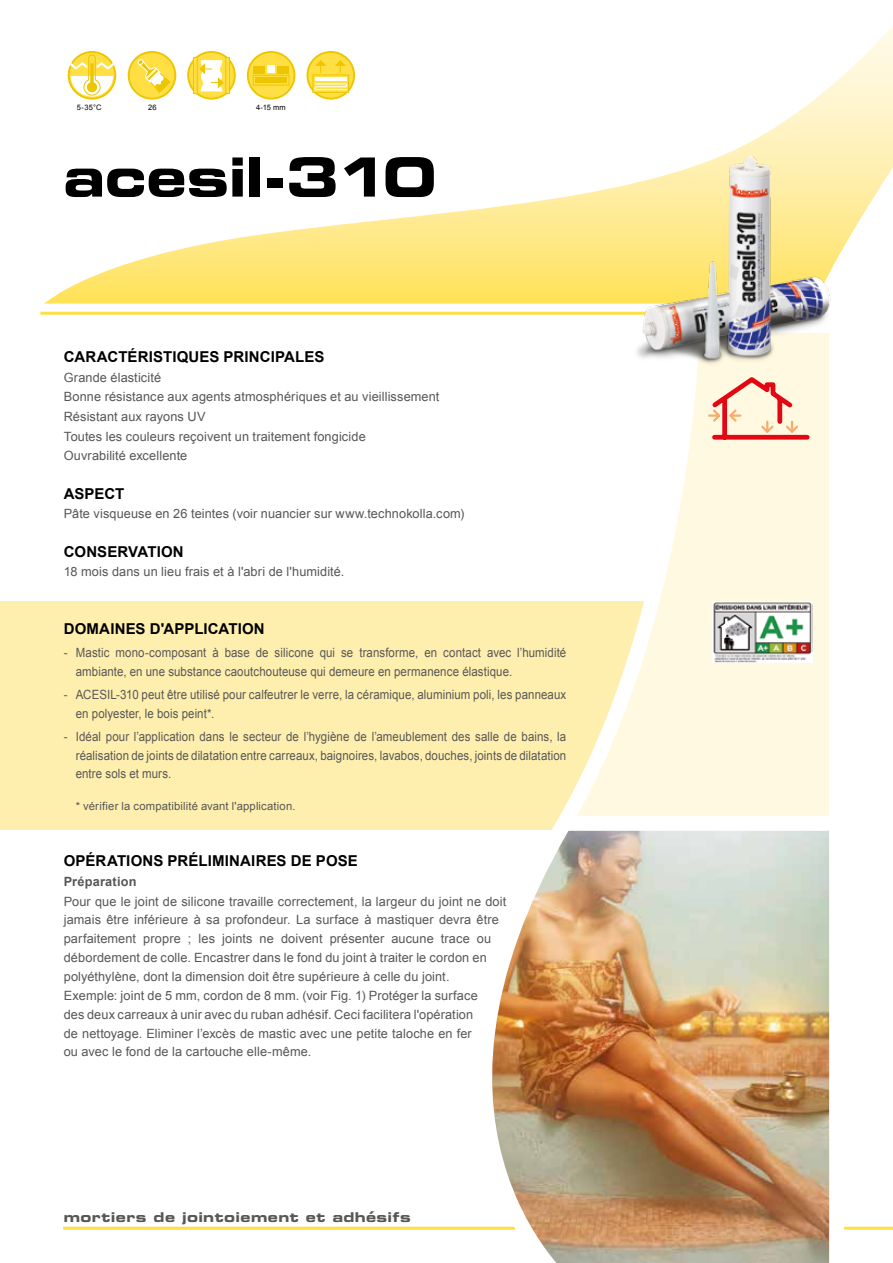
<style>
.page{position:relative;width:893px;height:1263px;background:#fff}
.page>*{position:absolute;margin:0;border:0;box-sizing:border-box;transform-origin:0 0}
.t1{font:54px "Eurostile Bold Extended Two";letter-spacing:-.02em;color:#000}
.t2{font:700 15px "Arial";letter-spacing:.005em;color:#000}
.t3{font:13.5px "Eurostile Bold Extended Two";letter-spacing:.03em;color:#575756}
.t4{font:12.75px/18.9px "Arial";letter-spacing:.01em;color:#575756}
.t5{font:12.75px/18.8px "Arial";letter-spacing:.01em;color:#575756;scale:.9 1}
.t6{font:700 12.75px "Arial";letter-spacing:.015em;color:#575756}
.t7{font:11.25px "Arial";letter-spacing:.015em;color:#575756}
.t8{font:7.5px "Arial";letter-spacing:.02em;color:#000}
</style>
<div class="page">
<svg style="left:44px;top:26px;width:849px;height:278px"></svg>
<hr style="left:40px;top:312px;width:766px;height:3px;background:#ffdf43">
<hr style="left:63px;top:1227px;width:830px;height:3px;background:#ffdf43">
<div style="left:0;top:601px;width:733px;height:228px;background:#ffefaf"></div>
<img style="left:360px;top:311px;width:492px;height:952px">
<img style="left:615px;top:156px;width:223px;height:228px">
<div style="left:68px;top:51px;width:48px;height:49px;border:2px solid #edc500;border-radius:50%"></div>
<svg style="left:65px;top:54px;width:54px;height:43px"></svg>
<svg style="left:188px;top:52px;width:47px;height:47px"></svg>
<div style="left:187px;top:51px;width:49px;height:49px;border:2px solid #edc500;border-radius:50%"></div>
<svg style="left:193px;top:57px;width:5px;height:37px"></svg>
<svg style="left:225px;top:57px;width:5px;height:37px"></svg>
<svg style="left:199px;top:60px;width:25px;height:31px"></svg>
<svg style="left:248px;top:52px;width:46px;height:47px"></svg>
<div style="left:247px;top:51px;width:48px;height:49px;border:2px solid #edc500;border-radius:50%"></div>
<svg style="left:253px;top:75px;width:36px;height:11px"></svg>
<div style="left:255px;top:78px;width:32px;height:5px;background:#edc500"></div>
<div style="left:267px;top:66px;width:8px;height:7px;background:#fff"></div>
<div style="left:277px;top:66px;width:12px;height:7px;background:#edc500"></div>
<div style="left:253px;top:66px;width:12px;height:7px;background:#edc500"></div>
<svg style="left:307px;top:52px;width:47px;height:47px"></svg>
<div style="left:306px;top:51px;width:49px;height:49px;border:2px solid #edc500;border-radius:50%"></div>
<div style="left:313px;top:75px;width:36px;height:17px;background:#ffdf43"></div>
<div style="left:312px;top:74px;width:37px;height:19px;border:1px solid #edc500"></div>
<svg style="left:315px;top:60px;width:11px;height:13px"></svg>
<svg style="left:335px;top:60px;width:11px;height:13px"></svg>
<hr style="left:315px;top:77px;width:32px;height:4px;background:#fff">
<svg style="left:314px;top:83px;width:34px;height:8px"></svg>
<svg style="left:129px;top:52px;width:46px;height:47px"></svg>
<div style="left:128px;top:51px;width:48px;height:49px;border:2px solid #edc500;border-radius:50%"></div>
<svg style="left:137px;top:59px;width:34px;height:35px"></svg>
<svg style="left:707px;top:374px;width:105px;height:68px;background:#f9ccb9"></svg>
<img style="left:712px;top:601px;width:100px;height:62px">
<p class="t8" style="left:77px;top:103px;width:26px">5-35°C</p>
<p class="t8" style="left:256px;top:103px;width:31px">4-15 mm</p>
<p class="t8" style="left:148px;top:103px;width:10px">26</p>
<h1 class="t1" style="left:64px;top:139px;width:374px">acesil-310</h1>
<p class="t2" style="left:64px;top:347px;width:262px">CARACTÉRISTIQUES PRINCIPALES</p>
<p class="t4" style="left:64px;top:367px;width:377px;line-height:19.6px">Grande élasticité<br>Bonne résistance aux agents atmosphériques et au vieillissement Résistant aux rayons UV<br>Toutes les couleurs reçoivent un traitement fongicide<br>Ouvrabilité excellente</p>
<p class="t2" style="left:64px;top:483px;width:62px">ASPECT</p>
<p class="t4" style="left:64px;top:504px;width:402px">Pâte visqueuse en 26 teintes (voir nuancier sur www.technokolla.com)</p>
<p class="t2" style="left:64px;top:541px;width:121px">CONSERVATION</p>
<p class="t4" style="left:64px;top:562px;width:282px">18 mois dans un lieu frais et à l'abri de l'humidité.</p>
<p class="t2" style="left:64px;top:619px;width:202px">DOMAINES D'APPLICATION</p>
<p class="t5" style="left:76px;top:644px;width:546px;text-indent:-12px">- Mastic mono-composant à base de silicone qui se transforme, en contact avec l’humidité ambiante, en une substance caoutchouteuse qui demeure en permanence élastique.</p>
<p class="t5" style="left:76px;top:685px;width:546px;text-indent:-12px">- ACESIL-310 peut être utilisé pour calfeutrer le verre, la céramique, aluminium poli, les panneaux en polyester, le bois peint*.</p>
<p class="t5" style="left:76px;top:727px;width:547px;text-align:justify;text-indent:-12px">- Idéal pour l’application dans le secteur de l’hygiène de l’ameublement des salle de bains, la réalisation de joints de dilatation entre carreaux, baignoires, lavabos, douches, joints de dilatation entre sols et murs.</p>
<p class="t7" style="left:76px;top:798px;width:221px">* vérifier la compatibilité avant l'application.</p>
<p class="t2" style="left:64px;top:851px;width:296px">OPÉRATIONS PRÉLIMINAIRES DE POSE</p>
<p class="t6" style="left:64px;top:873px;width:74px">Préparation</p>
<p class="t4" style="left:64px;top:892px;width:444px">Pour que le joint de silicone travaille correctement, la largeur du joint ne doit jamais être inférieure à sa profondeur. La surface à mastiquer devra être parfaitement propre ; les joints ne doivent présenter aucune trace ou débordement de colle. Encastrer dans le fond du joint à traiter le cordon en polyéthylène, dont la dimension doit être supérieure à celle du joint.<br>Exemple: joint de 5 mm, cordon de 8 mm. (voir Fig. 1) Protéger la surface<br>des deux carreaux à unir avec du ruban adhésif. Ceci facilitera l'opération<br>de nettoyage. Eliminer l’excès de mastic avec une petite taloche en fer<br>ou avec le fond de la cartouche elle-même.</p>
<p class="t3" style="left:64px;top:1208px;width:348px">mortiers de jointoiement et adhésifs</p>
</div>
